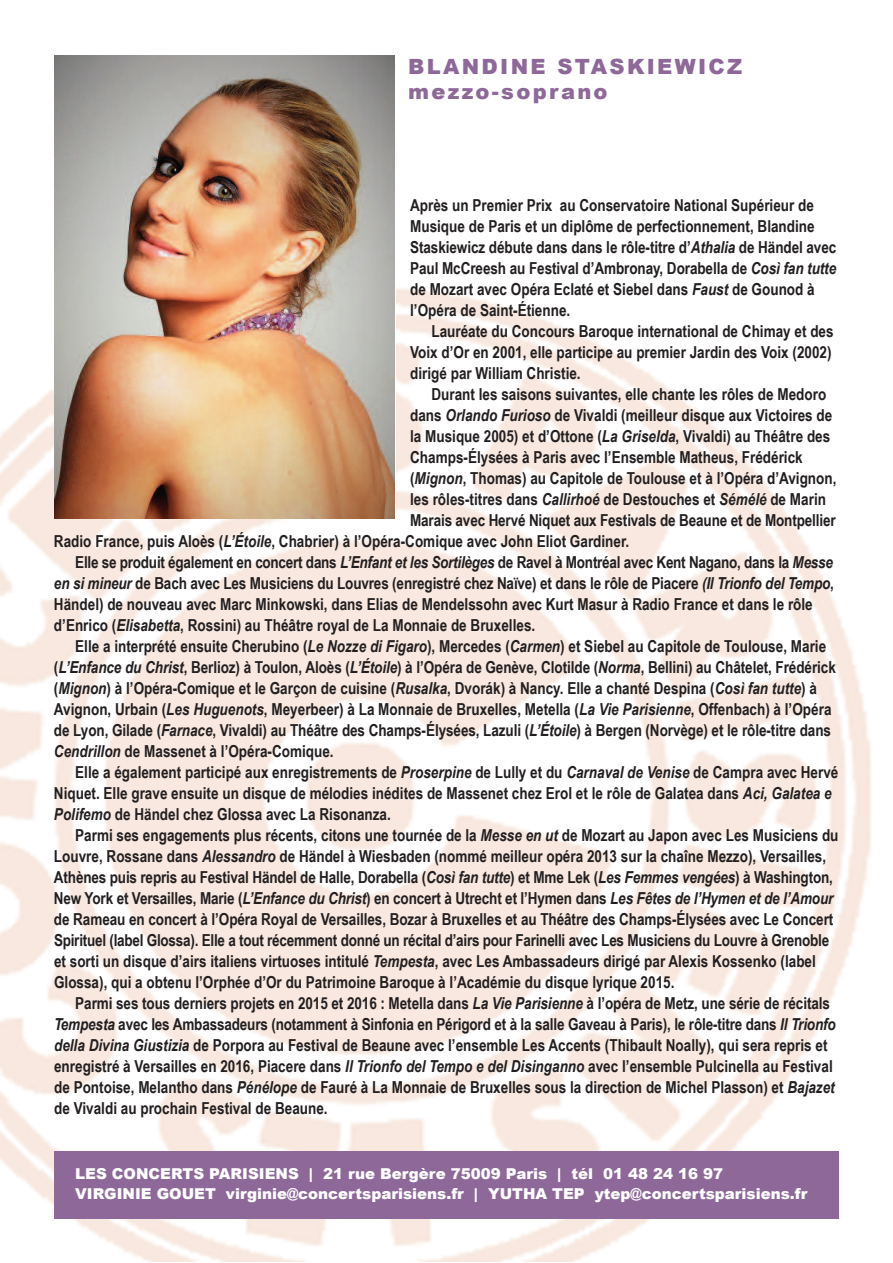
<style>
.page{position:relative;width:893px;height:1263px;background:#fff}
.page>*{position:absolute;margin:0;border:0;box-sizing:border-box;transform-origin:0 0}
.t1{font:900 21px/25px "Arial";letter-spacing:.11em;color:#8d6899}
.t2{font:700 16.5px/21px "Arial Narrow";color:#231f20}
.t3{font:900 15px/19.5px "Arial";color:#fff}
.s1{font-style:italic}
</style>
<div class="page">
<div style="left:54px;top:1151px;width:785px;height:68px;background:#8d6899"></div>
<img style="left:54px;top:55px;width:340px;height:463px">
<p class="t1" style="left:408px;top:53px;width:336px">BLANDINE STASKIEWICZ mezzo-soprano</p>
<p class="t2" style="left:410px;top:194px;width:428px">Après un Premier Prix au Conservatoire National Supérieur de Musique de Paris et un diplôme de perfectionnement, Blandine Staskiewicz débute dans dans le rôle-titre d’<span class="s1">Athalia</span> de Händel avec Paul McCreesh au Festival d’Ambronay, Dorabella de <span class="s1">Così fan tutte </span>de Mozart avec Opéra Eclaté et Siebel dans <span class="s1">Faust</span> de Gounod à l’Opéra de Saint-Étienne.</p>
<p class="t2" style="left:410px;top:320px;width:425px;text-indent:21px">Lauréate du Concours Baroque international de Chimay et des<br>Voix d’Or en 2001, elle participe au premier Jardin des Voix (2002) dirigé par William Christie.</p>
<p class="t2" style="left:431px;top:383px;width:396px">Durant les saisons suivantes, elle chante les rôles de Medoro</p>
<p class="t2" style="left:410px;top:404px;width:424px">dans <span class="s1">Orlando Furioso</span> de Vivaldi (meilleur disque aux Victoires de</p>
<p class="t2" style="left:410px;top:425px;width:422px">la Musique 2005) et d’Ottone (<span class="s1">La Griselda</span>, Vivaldi) au Théâtre des</p>
<p class="t2" style="left:410px;top:446px;width:394px">Champs-Élysées à Paris avec l’Ensemble Matheus, Frédérick</p>
<p class="t2" style="left:410px;top:467px;width:428px">(<span class="s1">Mignon</span>, Thomas) au Capitole de Toulouse et à l’Opéra d’Avignon,</p>
<p class="t2" style="left:410px;top:488px;width:417px">les rôles-titres dans <span class="s1">Callirhoé</span> de Destouches et <span class="s1">Sémélé</span> de Marin</p>
<p class="t2" style="left:410px;top:509px;width:427px">Marais avec Hervé Niquet aux Festivals de Beaune et de Montpellier</p>
<p class="t2" style="left:54px;top:530px;width:577px">Radio France, puis Aloès (<span class="s1">L’Étoile</span>, Chabrier) à l’Opéra-Comique avec John Eliot Gardiner.</p>
<p class="t2" style="left:75px;top:551px;width:759px">Elle se produit également en concert dans <span class="s1">L’Enfant et les Sortilèges</span> de Ravel à Montréal avec Kent Nagano, dans la <span class="s1">Messe</span></p>
<p class="t2" style="left:54px;top:572px;width:781px"><span class="s1">en si mineur</span> de Bach avec Les Musiciens du Louvres (enregistré chez Naïve) et dans le rôle de Piacere <span class="s1">(Il Trionfo del Tempo</span>,</p>
<p class="t2" style="left:54px;top:593px;width:760px">Händel) de nouveau avec Marc Minkowski, dans Elias de Mendelssohn avec Kurt Masur à Radio France et dans le rôle</p>
<p class="t2" style="left:54px;top:614px;width:483px">d’Enrico (<span class="s1">Elisabetta</span>, Rossini) au Théâtre royal de La Monnaie de Bruxelles.</p>
<p class="t2" style="left:75px;top:635px;width:752px">Elle a interprété ensuite Cherubino (<span class="s1">Le Nozze di Figaro</span>), Mercedes (<span class="s1">Carmen</span>) et Siebel au Capitole de Toulouse, Marie</p>
<p class="t2" style="left:54px;top:656px;width:783px">(<span class="s1">L’Enfance du Christ</span>, Berlioz) à Toulon, Aloès (<span class="s1">L’Étoile</span>) à l’Opéra de Genève, Clotilde (<span class="s1">Norma</span>, Bellini) au Châtelet, Frédérick</p>
<p class="t2" style="left:54px;top:677px;width:764px">(<span class="s1">Mignon</span>) à l’Opéra-Comique et le Garçon de cuisine (<span class="s1">Rusalka</span>, Dvorák) à Nancy. Elle a chanté Despina (<span class="s1">Così fan tutte</span>) à</p>
<p class="t2" style="left:54px;top:698px;width:779px">Avignon, Urbain (<span class="s1">Les Huguenots</span>, Meyerbeer) à La Monnaie de Bruxelles, Metella (<span class="s1">La Vie Parisienne</span>, Offenbach) à l’Opéra</p>
<p class="t2" style="left:54px;top:719px;width:779px">de Lyon, Gilade (<span class="s1">Farnace</span>, Vivaldi) au Théâtre des Champs-Élysées, Lazuli (<span class="s1">L’Étoile</span>) à Bergen (Norvège) et le rôle-titre dans</p>
<p class="t2" style="left:54px;top:740px;width:281px"><span class="s1">Cendrillon</span> de Massenet à l’Opéra-Comique.</p>
<p class="t2" style="left:75px;top:761px;width:765px">Elle a également participé aux enregistrements de <span class="s1">Proserpine</span> de Lully et du <span class="s1">Carnaval de Venise</span> de Campra avec Hervé</p>
<p class="t2" style="left:54px;top:782px;width:779px">Niquet. Elle grave ensuite un disque de mélodies inédites de Massenet chez Erol et le rôle de Galatea dans <span class="s1">Aci, Galatea e</span></p>
<p class="t2" style="left:54px;top:803px;width:338px"><span class="s1">Polifemo</span> de Händel chez Glossa avec La Risonanza.</p>
<p class="t2" style="left:75px;top:824px;width:765px">Parmi ses engagements plus récents, citons une tournée de la <span class="s1">Messe en ut</span> de Mozart au Japon avec Les Musiciens du</p>
<p class="t2" style="left:54px;top:845px;width:774px">Louvre, Rossane dans <span class="s1">Alessandro</span> de Händel à Wiesbaden (nommé meilleur opéra 2013 sur la chaîne Mezzo), Versailles,</p>
<p class="t2" style="left:54px;top:866px;width:781px">Athènes puis repris au Festival Händel de Halle, Dorabella (<span class="s1">Così fan tutte</span>) et Mme Lek (<span class="s1">Les Femmes vengées</span>) à Washington,</p>
<p class="t2" style="left:54px;top:887px;width:781px">New York et Versailles, Marie (<span class="s1">L’Enfance du Christ</span>) en concert à Utrecht et l’Hymen dans <span class="s1">Les Fêtes de l’Hymen et de l’Amour</span></p>
<p class="t2" style="left:54px;top:908px;width:781px">de Rameau en concert à l’Opéra Royal de Versailles, Bozar à Bruxelles et au Théâtre des Champs-Élysées avec Le Concert</p>
<p class="t2" style="left:54px;top:929px;width:777px">Spirituel (label Glossa). Elle a tout récemment donné un récital d’airs pour Farinelli avec Les Musiciens du Louvre à Grenoble</p>
<p class="t2" style="left:54px;top:950px;width:763px">et sorti un disque d’airs italiens virtuoses intitulé <span class="s1">Tempesta</span>, avec Les Ambassadeurs dirigé par Alexis Kossenko (label</p>
<p class="t2" style="left:54px;top:971px;width:622px">Glossa), qui a obtenu l’Orphée d’Or du Patrimoine Baroque à l’Académie du disque lyrique 2015.</p>
<p class="t2" style="left:75px;top:992px;width:756px">Parmi ses tous derniers projets en 2015 et 2016 : Metella dans <span class="s1">La Vie Parisienne</span> à l’opéra de Metz, une série de récitals</p>
<p class="t2" style="left:54px;top:1013px;width:783px"><span class="s1">Tempesta</span> avec les Ambassadeurs (notamment à Sinfonia en Périgord et à la salle Gaveau à Paris), le rôle-titre dans <span class="s1">Il Trionfo</span></p>
<p class="t2" style="left:54px;top:1034px;width:775px"><span class="s1">della Divina Giustizia</span> de Porpora au Festival de Beaune avec l’ensemble Les Accents (Thibault Noally), qui sera repris et</p>
<p class="t2" style="left:54px;top:1055px;width:780px">enregistré à Versailles en 2016, Piacere dans <span class="s1">Il Trionfo del Tempo e del Disinganno</span> avec l’ensemble Pulcinella au Festival</p>
<p class="t2" style="left:54px;top:1076px;width:782px">de Pontoise, Melantho dans <span class="s1">Pénélope</span> de Fauré à La Monnaie de Bruxelles sous la direction de Michel Plasson) et <span class="s1">Bajazet</span></p>
<p class="t2" style="left:54px;top:1097px;width:275px">de Vivaldi au prochain Festival de Beaune.</p>
<p class="t3" style="left:75px;top:1163px;width:734px">LES CONCERTS PARISIENS | 21 rue Bergère 75009 Paris | tél 01 48 24 16 97<br>VIRGINIE GOUET virginie@concertsparisiens.fr | YUTHA TEP ytep@concertsparisiens.fr</p>
</div>
